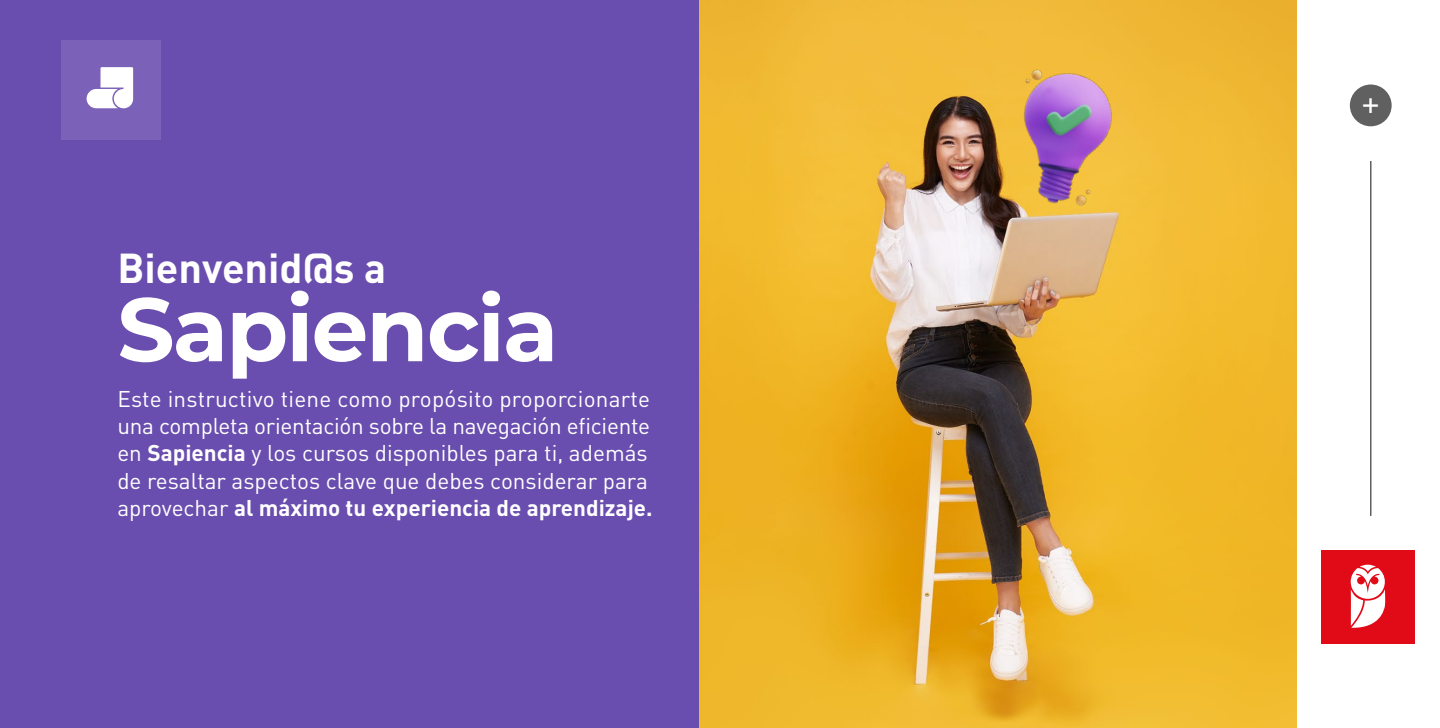
<style>
.page{position:relative;width:1440px;height:728px;background:#fff}
.page>*{position:absolute;margin:0;border:0;box-sizing:border-box;transform-origin:0 0}
.t1{font:100 89.7px "Montserrat";letter-spacing:-.02em;color:#fff}
.t2{font:700 41.25px "DIN";color:#fff}
.t3{font:35.17px "DIN";color:#fff}
.t4{font:22.5px/27px "DIN";color:#fff}
.s1{font-weight:700}
</style>
<div class="page">
<div style="left:0;top:0;width:1296px;height:728px;background:#6a4eaf"></div>
<svg style="left:61px;top:40px;width:99px;height:99px;background:#8e79c2"></svg>
<img style="left:700px;top:0;width:596px;height:728px">
<div style="left:1321px;top:549px;width:94px;height:94px;background:#e10b17"></div>
<svg style="left:1351px;top:564px;width:35px;height:64px"></svg>
<div style="left:1350px;top:84px;width:42px;height:42px;background:#606060;border-radius:50%"></div>
<hr style="left:1370px;top:161px;width:1px;height:354px;background:#606060">
<img style="left:954px;top:33px;width:208px;height:208px">
<h2 class="t2" style="left:117px;top:240px;width:270px">Bienvenid@s a</h2>
<h1 class="t1" style="left:117px;top:269px;width:442px">Sapiencia</h1>
<p class="t4" style="left:117px;top:385px;width:537px">Este instructivo tiene como propósito proporcionarte una completa orientación sobre la navegación eficiente en <span class="s1">Sapiencia</span> y los cursos disponibles para ti, además de resaltar aspectos clave que debes considerar para aprovechar <span class="s1">al máximo tu experiencia de aprendizaje.</span></p>
<h3 class="t3" style="left:1362px;top:81px;width:20px">+</h3>
</div>
